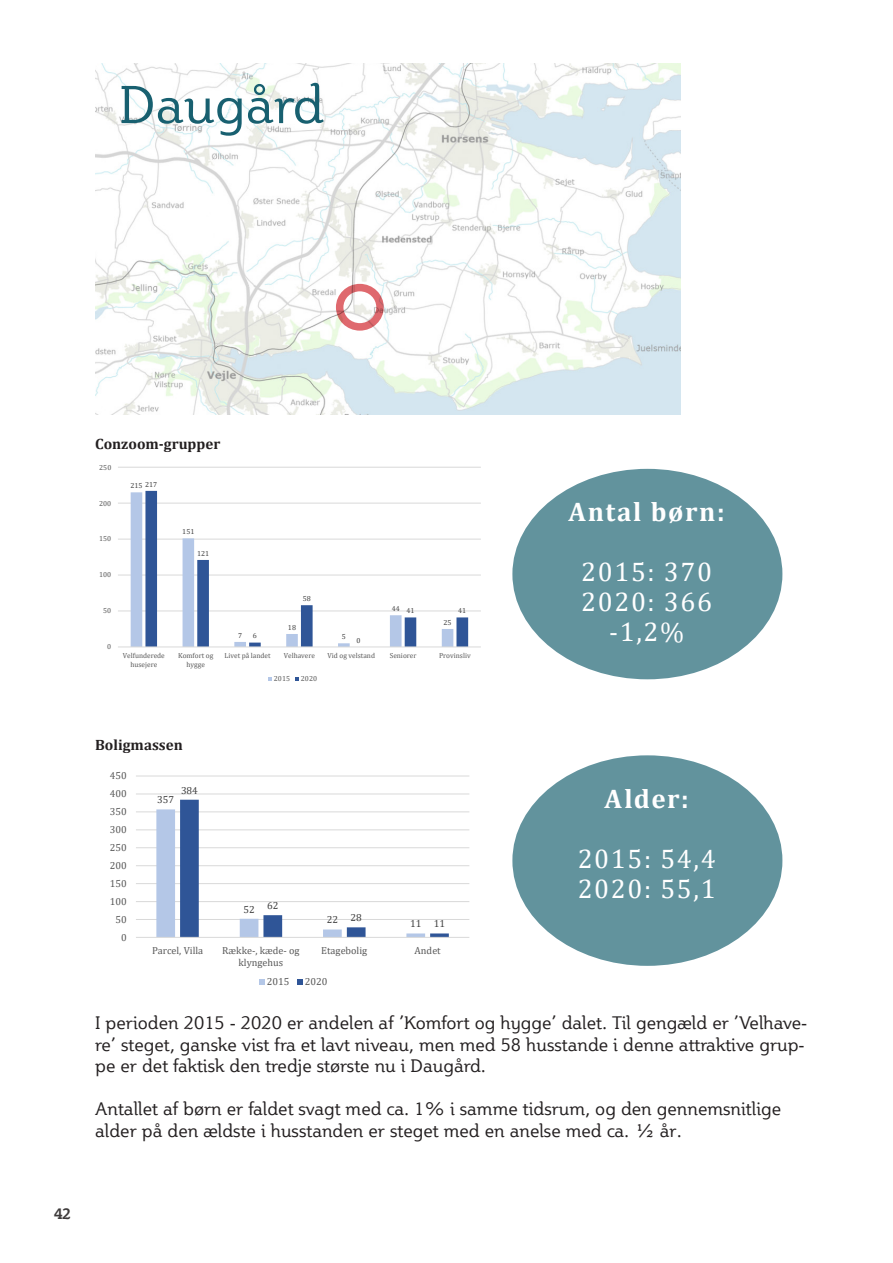
<style>
.page{position:relative;width:893px;height:1263px;background:#fff}
.page>*{position:absolute;margin:0;border:0;box-sizing:border-box;transform-origin:0 0}
.R2{font:52.5px "Plume";color:#186070}
.t1{font:27px/30px "Cambria";letter-spacing:.06em;color:#fff;text-align:center}
.t2{font:700 27px "Cambria";letter-spacing:.06em;color:#fff}
.t3{font:18px/21.6px "Plume";color:#231f20}
.t4{font:700 15px "Cambria";color:#231f20}
.t5{font:700 15px "Plume";color:#3e3b3b}
.t6{font:10.2px/12px "Cambria Math";color:#595959;text-align:center}
.t7{font:10.2px "Cambria Math";letter-spacing:-.005em;color:#404040}
.t8{font:7.35px/8.6px "Cambria Math";color:#595959;text-align:center}
.t9{font:7.35px "Cambria Math";letter-spacing:-.005em;color:#404040}
</style>
<div class="page">
<img style="left:95px;top:64px;width:585px;height:350px">
<hr style="left:136px;top:919px;width:333px;height:1px;background:#d9d9d9">
<hr style="left:136px;top:901px;width:333px;height:1px;background:#d9d9d9">
<hr style="left:136px;top:883px;width:333px;height:1px;background:#d9d9d9">
<hr style="left:136px;top:865px;width:333px;height:1px;background:#d9d9d9">
<hr style="left:136px;top:847px;width:333px;height:1px;background:#d9d9d9">
<hr style="left:136px;top:829px;width:333px;height:1px;background:#d9d9d9">
<hr style="left:136px;top:811px;width:333px;height:1px;background:#d9d9d9">
<hr style="left:136px;top:794px;width:333px;height:1px;background:#d9d9d9">
<hr style="left:136px;top:776px;width:333px;height:1px;background:#d9d9d9">
<svg style="left:156px;top:800px;width:293px;height:137px"></svg>
<hr style="left:136px;top:937px;width:333px;height:1px;background:#d9d9d9">
<svg style="left:259px;top:979px;width:5px;height:5px"></svg>
<svg style="left:297px;top:979px;width:5px;height:5px"></svg>
<hr style="left:118px;top:611px;width:363px;height:1px;background:#d9d9d9">
<hr style="left:118px;top:575px;width:363px;height:1px;background:#d9d9d9">
<hr style="left:118px;top:539px;width:363px;height:1px;background:#d9d9d9">
<hr style="left:118px;top:503px;width:363px;height:1px;background:#d9d9d9">
<hr style="left:118px;top:467px;width:363px;height:1px;background:#d9d9d9">
<svg style="left:131px;top:492px;width:14px;height:155px;background:#c2d1eb"></svg>
<svg style="left:145px;top:491px;width:323px;height:156px"></svg>
<hr style="left:118px;top:647px;width:363px;height:1px;background:#d9d9d9">
<svg style="left:268px;top:677px;width:4px;height:3px"></svg>
<svg style="left:295px;top:677px;width:4px;height:3px"></svg>
<div style="left:512px;top:469px;width:270px;height:210px;background:#62939d;border-radius:50%"></div>
<div style="left:512px;top:755px;width:270px;height:211px;background:#62939d;border-radius:50%"></div>
<div style="left:336px;top:284px;width:48px;height:47px;border:8px solid #d1232a;border-radius:50%"></div>
<p class="R2" style="left:119px;top:72px;width:207px">Daugård</p>
<p class="t4" style="left:95px;top:433px;width:127px">Conzoom-grupper</p>
<p class="t8" style="left:99px;top:463px;width:14px">250</p>
<p class="t8" style="left:99px;top:499px;width:14px">200</p>
<p class="t8" style="left:99px;top:535px;width:14px">150</p>
<p class="t8" style="left:99px;top:571px;width:14px">100</p>
<p class="t8" style="left:103px;top:606px;width:10px">50</p>
<p class="t8" style="left:107px;top:642px;width:6px">0</p>
<p class="t9" style="left:145px;top:480px;width:14px">217</p>
<p class="t9" style="left:130px;top:481px;width:14px">215</p>
<p class="t9" style="left:182px;top:527px;width:14px">151</p>
<p class="t9" style="left:197px;top:549px;width:14px">121</p>
<p class="t9" style="left:238px;top:631px;width:6px">7</p>
<p class="t9" style="left:253px;top:631px;width:6px">6</p>
<p class="t9" style="left:303px;top:594px;width:10px">58</p>
<p class="t9" style="left:288px;top:623px;width:10px">18</p>
<p class="t9" style="left:342px;top:632px;width:6px">5</p>
<p class="t9" style="left:357px;top:636px;width:6px">0</p>
<p class="t9" style="left:392px;top:604px;width:10px">44</p>
<p class="t9" style="left:406px;top:606px;width:10px">41</p>
<p class="t9" style="left:458px;top:606px;width:10px">41</p>
<p class="t9" style="left:443px;top:618px;width:10px">25</p>
<p class="t8" style="left:123px;top:652px;width:43px">Velfunderede husejere</p>
<p class="t8" style="left:178px;top:652px;width:37px">Komfort og hygge</p>
<p class="t8" style="left:224px;top:652px;width:48px">Livet på landet</p>
<p class="t8" style="left:284px;top:652px;width:33px">Velhavere</p>
<p class="t8" style="left:327px;top:652px;width:49px">Vid og velstand</p>
<p class="t8" style="left:390px;top:652px;width:28px">Seniorer</p>
<p class="t8" style="left:439px;top:652px;width:33px">Provinsliv</p>
<p class="t8" style="left:274px;top:674px;width:18px">2015</p>
<p class="t8" style="left:301px;top:674px;width:18px">2020</p>
<p class="t4" style="left:95px;top:734px;width:89px">Boligmassen</p>
<p class="t6" style="left:110px;top:770px;width:19px">450</p>
<p class="t6" style="left:110px;top:788px;width:19px">400</p>
<p class="t6" style="left:110px;top:806px;width:19px">350</p>
<p class="t6" style="left:110px;top:824px;width:19px">300</p>
<p class="t6" style="left:110px;top:841px;width:19px">250</p>
<p class="t6" style="left:110px;top:859px;width:19px">200</p>
<p class="t6" style="left:110px;top:877px;width:19px">150</p>
<p class="t6" style="left:110px;top:895px;width:19px">100</p>
<p class="t6" style="left:115px;top:913px;width:13px">50</p>
<p class="t6" style="left:121px;top:931px;width:7px">0</p>
<p class="t7" style="left:157px;top:794px;width:18px">357</p>
<p class="t7" style="left:181px;top:784px;width:18px">384</p>
<p class="t7" style="left:243px;top:903px;width:13px">52</p>
<p class="t7" style="left:267px;top:899px;width:13px">62</p>
<p class="t7" style="left:327px;top:914px;width:13px">22</p>
<p class="t7" style="left:350px;top:912px;width:13px">28</p>
<p class="t7" style="left:410px;top:918px;width:13px">11</p>
<p class="t7" style="left:434px;top:918px;width:13px">11</p>
<p class="t6" style="left:152px;top:944px;width:53px">Parcel, Villa</p>
<p class="t6" style="left:222px;top:944px;width:79px">Række-, kæde- og klyngehus</p>
<p class="t6" style="left:321px;top:944px;width:48px">Etagebolig</p>
<p class="t6" style="left:415px;top:944px;width:28px">Andet</p>
<p class="t6" style="left:267px;top:975px;width:24px">2015</p>
<p class="t6" style="left:305px;top:975px;width:24px">2020</p>
<h2 class="t2" style="left:568px;top:493px;width:158px">Antal børn:</h2>
<h2 class="t1" style="left:581px;top:557px;width:132px">2015: 370<br>2020: 366 -1,2%</h2>
<h2 class="t2" style="left:604px;top:779px;width:86px">Alder:</h2>
<h2 class="t1" style="left:578px;top:843px;width:139px;text-align:left">2015: 54,4<br>2020: 55,1</h2>
<p class="t3" style="left:95px;top:1012px;width:714px">I perioden 2015 - 2020 er andelen af ’Komfort og hygge’ dalet. Til gengæld er ’Velhave&shy;re’ steget, ganske vist fra et lavt niveau, men med 58 husstande i denne attraktive grup&shy;pe er det faktisk den tredje største nu i Daugård.</p>
<p class="t3" style="left:95px;top:1098px;width:688px">Antallet af børn er faldet svagt med ca. 1% i samme tidsrum, og den gennemsnitlige alder på den ældste i husstanden er steget med en anelse med ca. ½ år.</p>
<p class="t5" style="left:54px;top:1204px;width:19px">42</p>
</div>
